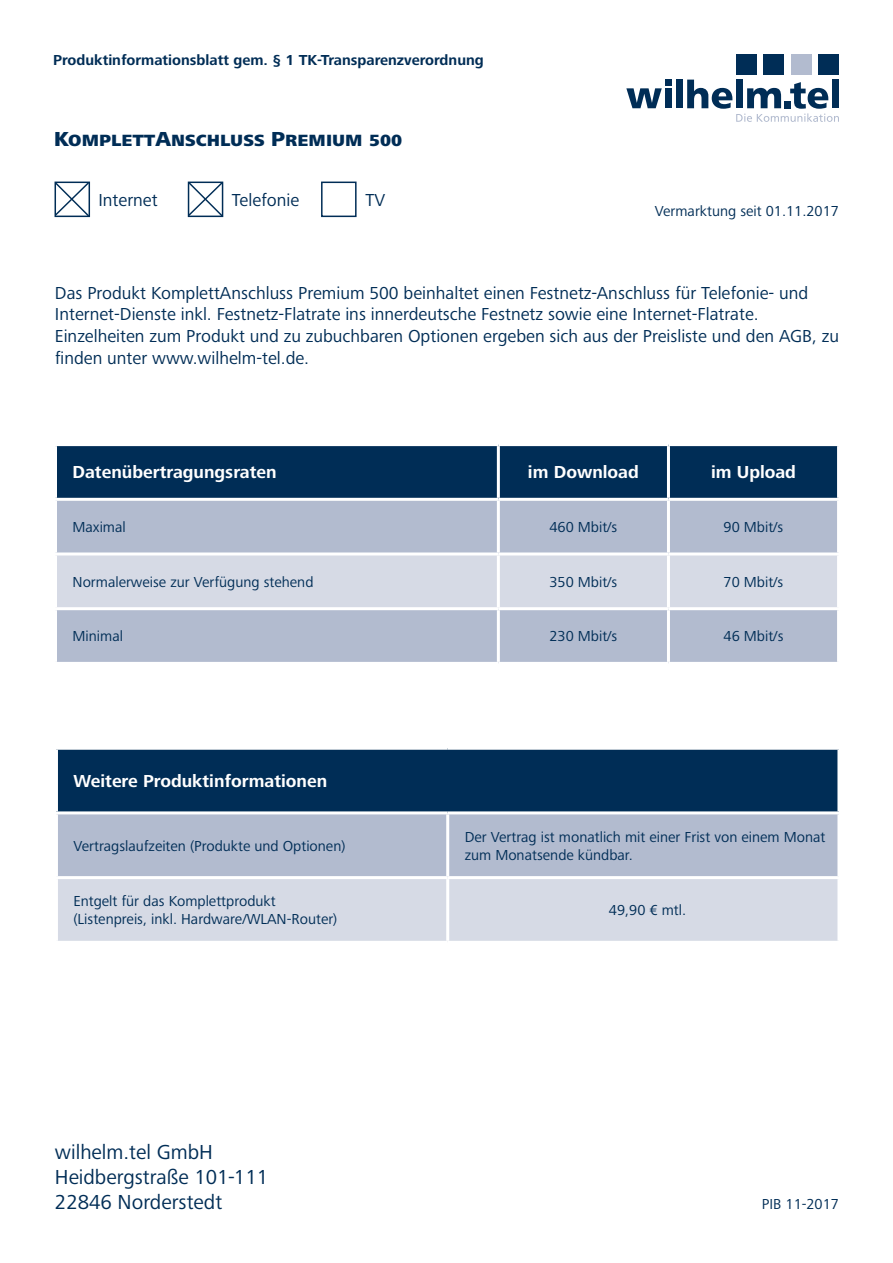
<style>
.page{position:relative;width:893px;height:1263px;background:#fff}
.page>*{position:absolute;margin:0;border:0;box-sizing:border-box;transform-origin:0 0}
.t1{font:21px/25.2px "Frutiger Nextfor SNS";color:#002d56}
.t2{font:800 21px "Frutiger Nextfor SNS";color:#002d56}
.t3{font:18px/21.6px "Frutiger Nextfor SNS";color:#002d56}
.t4{font:700 18px "Frutiger Nextfor SNS";color:#fff}
.t5{font:15px/18px "Frutiger Nextfor SNS";color:#002d56}
.t6{font:700 15px "Frutiger Nextfor SNS";color:#002d56}
</style>
<div class="page">
<div style="left:736px;top:54px;width:21px;height:21px;background:#002d56"></div>
<div style="left:763px;top:54px;width:21px;height:21px;background:#002d56"></div>
<div style="left:791px;top:54px;width:20px;height:21px;background:#b2bbcf"></div>
<div style="left:818px;top:54px;width:21px;height:21px;background:#002d56"></div>
<div style="left:665px;top:80px;width:7px;height:6px;background:#002d56"></div>
<svg style="left:626px;top:88px;width:36px;height:20px"></svg>
<div style="left:665px;top:88px;width:7px;height:20px;background:#002d56"></div>
<div style="left:676px;top:80px;width:7px;height:28px;background:#002d56"></div>
<svg style="left:687px;top:80px;width:152px;height:42px"></svg>
<div style="left:321px;top:182px;width:36px;height:35px;border:2px solid #002d56"></div>
<svg style="left:54px;top:181px;width:37px;height:37px"></svg>
<svg style="left:187px;top:181px;width:37px;height:37px"></svg>
<div style="left:57px;top:446px;width:780px;height:52px;background:#002d56"></div>
<div style="left:57px;top:501px;width:780px;height:161px;background:#b2bbcf"></div>
<div style="left:57px;top:555px;width:780px;height:52px;background:#d6dae5"></div>
<hr style="left:497px;top:446px;width:3px;height:52px;background:#fff">
<hr style="left:667px;top:446px;width:3px;height:52px;background:#fff">
<hr style="left:497px;top:501px;width:3px;height:51px;background:#fff">
<hr style="left:667px;top:501px;width:3px;height:51px;background:#fff">
<hr style="left:54px;top:552px;width:444px;height:3px;background:#fff">
<hr style="left:498px;top:552px;width:170px;height:3px;background:#fff">
<hr style="left:497px;top:555px;width:3px;height:52px;background:#fff">
<hr style="left:668px;top:552px;width:172px;height:3px;background:#fff">
<hr style="left:667px;top:555px;width:3px;height:52px;background:#fff">
<hr style="left:54px;top:607px;width:444px;height:3px;background:#fff">
<hr style="left:498px;top:607px;width:170px;height:3px;background:#fff">
<hr style="left:497px;top:610px;width:3px;height:52px;background:#fff">
<hr style="left:668px;top:607px;width:172px;height:3px;background:#fff">
<hr style="left:667px;top:610px;width:3px;height:52px;background:#fff">
<div style="left:56px;top:748px;width:783px;height:65px;background:#002d56"></div>
<div style="left:58px;top:814px;width:779px;height:62px;background:#b2bbcf"></div>
<div style="left:58px;top:879px;width:779px;height:62px;background:#d6dae5"></div>
<hr style="left:55px;top:747px;width:393px;height:3px;background:#fff">
<hr style="left:55px;top:750px;width:3px;height:61px;background:#fff">
<hr style="left:448px;top:747px;width:392px;height:3px;background:#fff">
<hr style="left:837px;top:750px;width:3px;height:61px;background:#fff">
<hr style="left:55px;top:811px;width:393px;height:3px;background:#fff">
<hr style="left:448px;top:811px;width:392px;height:3px;background:#fff">
<hr style="left:446px;top:814px;width:3px;height:62px;background:#fff">
<hr style="left:446px;top:879px;width:3px;height:62px;background:#fff">
<p class="t6" style="left:53px;top:51px;width:432px">Produktinformationsblatt gem. § 1 TK-Transparenzverordnung</p>
<h1 class="t2" style="left:54px;top:127px;width:350px">KomplettAnschluss Premium 500</h1>
<p class="t3" style="left:98px;top:190px;width:61px">Internet</p>
<p class="t3" style="left:232px;top:190px;width:69px">Telefonie</p>
<p class="t3" style="left:365px;top:190px;width:21px">TV</p>
<p class="t5" style="left:655px;top:203px;width:186px">Vermarktung seit 01.11.2017</p>
<p class="t3" style="left:55px;top:282px;width:785px">Das Produkt KomplettAnschluss Premium 500 beinhaltet einen Festnetz-Anschluss für Telefonie- und Internet-Dienste inkl. Festnetz-Flatrate ins innerdeutsche Festnetz sowie eine Internet-Flatrate.<br>Einzelheiten zum Produkt und zu zubuchbaren Optionen ergeben sich aus der Preisliste und den AGB, zu finden unter www.wilhelm-tel.de.</p>
<p class="t4" style="left:73px;top:462px;width:206px">Datenübertragungsraten</p>
<p class="t4" style="left:528px;top:462px;width:112px">im Download</p>
<p class="t4" style="left:711px;top:462px;width:87px">im Upload</p>
<p class="t5" style="left:73px;top:518px;width:55px">Maximal</p>
<p class="t5" style="left:549px;top:518px;width:70px">460 Mbit/s</p>
<p class="t5" style="left:724px;top:518px;width:61px">90 Mbit/s</p>
<p class="t5" style="left:73px;top:573px;width:243px">Normalerweise zur Verfügung stehend</p>
<p class="t5" style="left:549px;top:573px;width:70px">350 Mbit/s</p>
<p class="t5" style="left:724px;top:573px;width:61px">70 Mbit/s</p>
<p class="t5" style="left:73px;top:628px;width:52px">Minimal</p>
<p class="t5" style="left:549px;top:628px;width:70px">230 Mbit/s</p>
<p class="t5" style="left:724px;top:628px;width:61px">46 Mbit/s</p>
<p class="t4" style="left:73px;top:771px;width:255px">Weitere Produktinformationen</p>
<p class="t5" style="left:73px;top:837px;width:273px">Vertragslaufzeiten (Produkte und Optionen)</p>
<p class="t5" style="left:465px;top:828px;width:362px">Der Vertrag ist monatlich mit einer Frist von einem Monat zum Monatsende kündbar.</p>
<p class="t5" style="left:73px;top:893px;width:265px">Entgelt für das Komplettprodukt (Listenpreis, inkl. Hardware/WLAN-Router)</p>
<p class="t5" style="left:609px;top:902px;width:79px">49,90 € mtl.</p>
<h1 class="t1" style="left:55px;top:1140px;width:215px">wilhelm.tel GmbH<br>Heidbergstraße 101-111<br>22846 Norderstedt</h1>
<p class="t5" style="left:762px;top:1195px;width:79px">PIB 11-2017</p>
</div>
